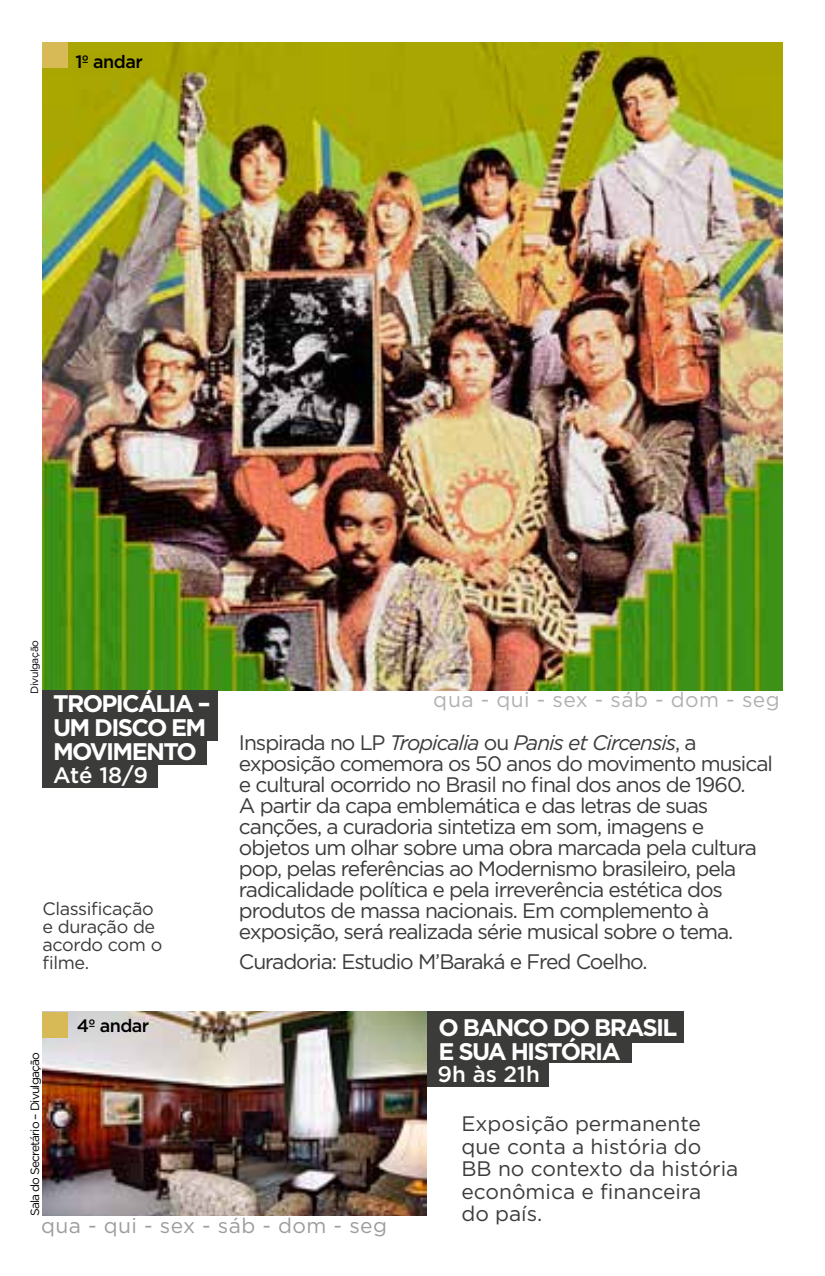
<style>
.page{position:relative;width:825px;height:1276px;background:#fff}
.page>*{position:absolute;margin:0;border:0;box-sizing:border-box;transform-origin:0 0}
.t1{font:700 24px/23.7px "Gotham";letter-spacing:-.07em;color:#fff}
.t2{font:500 22.2px "Gotham";color:#fff}
.t3{font:21px/21px "Gotham";letter-spacing:-.05em;color:#3b3b3a}
.t4{font:21px/22.5px "Gotham";color:#3b3b3a}
.t5{font:21px "Gotham";letter-spacing:.02em;color:#9c9d9d}
.t6{font:18px/18px "Gotham";letter-spacing:-.02em;color:#3b3b3a}
.t7{font:500 18px "Gotham";letter-spacing:-.03em;color:#000}
.t8{font:12px "Gotham";letter-spacing:-.07em;color:#000}
.t9{font:10.5px "Gotham";letter-spacing:-.05em;color:#000}
.s1{font-style:italic}
</style>
<div class="page">
<div style="left:427px;top:1061px;width:122px;height:25px;background:#3b3b3a"></div>
<div style="left:427px;top:1011px;width:257px;height:32px;background:#3b3b3a"></div>
<div style="left:427px;top:1042px;width:205px;height:20px;background:#3b3b3a"></div>
<img style="left:43px;top:1011px;width:384px;height:204px">
<svg style="left:43px;top:1011px;width:25px;height:26px"></svg>
<img style="left:43px;top:43px;width:739px;height:648px">
<div style="left:43px;top:761px;width:115px;height:26px;background:#3b3b3a"></div>
<svg style="left:43px;top:43px;width:25px;height:25px"></svg>
<div style="left:43px;top:690px;width:175px;height:27px;background:#3b3b3a"></div>
<div style="left:43px;top:714px;width:175px;height:26px;background:#3b3b3a"></div>
<div style="left:43px;top:738px;width:164px;height:27px;background:#3b3b3a"></div>
<p class="t7" style="left:75px;top:52px;width:69px">1º andar</p>
<p class="t9" style="left:29px;top:693px;width:55px;rotate:-90deg">Divulgação</p>
<p class="t1" style="left:53px;top:691px;width:159px">TROPICÁLIA –<br>UM DISCO EM<br>MOVIMENTO</p>
<p class="t5" style="left:434px;top:688px;width:347px">qua - qui - sex - sáb - dom - seg</p>
<p class="t3" style="left:239px;top:732px;width:535px">Inspirada no LP <span class="s1">Tropicalia</span> ou <span class="s1">Panis et Circensis</span>, a exposição comemora os 50 anos do movimento musical e cultural ocorrido no Brasil no final dos anos de 1960.<br>A partir da capa emblemática e das letras de suas canções, a curadoria sintetiza em som, imagens e objetos um olhar sobre uma obra marcada pela cultura pop, pelas referências ao Modernismo brasileiro, pela radicalidade política e pela irreverência estética dos produtos de massa nacionais. Em complemento à exposição, será realizada série musical sobre o tema.</p>
<p class="t3" style="left:239px;top:950px;width:410px">Curadoria: Estudio M’Baraká e Fred Coelho.</p>
<p class="t2" style="left:53px;top:762px;width:96px">Até 18/9</p>
<p class="t6" style="left:43px;top:899px;width:121px">Classificação e duração de acordo com o filme.</p>
<p class="t8" style="left:28px;top:1215px;width:165px;rotate:-90deg">Sala do Secretário – Divulgação</p>
<p class="t7" style="left:77px;top:1015px;width:74px">4º andar</p>
<p class="t5" style="left:41px;top:1213px;width:347px">qua - qui - sex - sáb - dom - seg</p>
<p class="t1" style="left:438px;top:1015px;width:240px">O BANCO DO BRASIL<br>E SUA HISTÓRIA</p>
<p class="t2" style="left:438px;top:1061px;width:104px">9h às 21h</p>
<p class="t4" style="left:461px;top:1112px;width:279px">Exposição permanente que conta a história do<br>BB no contexto da história econômica e financeira<br>do país.</p>
</div>
